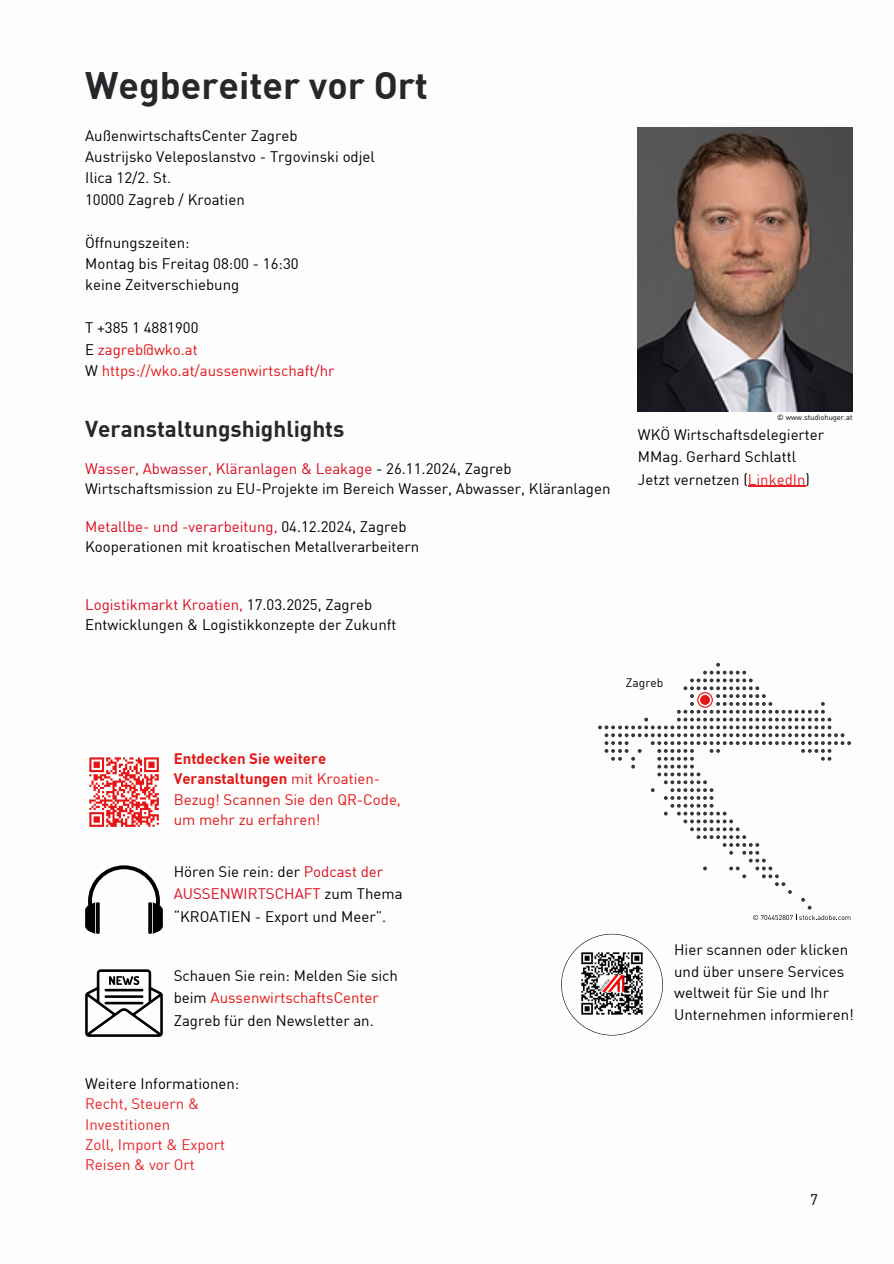
<style>
.page{position:relative;width:894px;height:1264px;background:#fff}
.page>*{position:absolute;margin:0;border:0;box-sizing:border-box;transform-origin:0 0}
.t1{font:700 37.5px "DIN Offc Pro";color:#28262a}
.t2{font:700 22.5px "DIN Offc Pro";color:#28262a}
.t3{font:15px/21.5px "DIN Offc Pro";color:#000}
.t4{font:15px/20.2px "DIN Offc Pro";color:#e61414}
.t5{font:15px/20.2px "DIN Offc Pro";color:#e92127}
.t6{font:12px "DIN Offc Pro";color:#000}
.t7{font:7.5px "DIN Offc Pro";color:#000}
.s1{color:#000}
.s2{color:#dd0a1e}
.s3{color:#e92127}
.s4{font-weight:700}
.s5{color:#e61414}
</style>
<div class="page">
<svg style="left:85px;top:865px;width:78px;height:68px"></svg>
<svg style="left:148px;top:902px;width:4px;height:31px"></svg>
<svg style="left:85px;top:969px;width:78px;height:67px"></svg>
<svg style="left:561px;top:933px;width:101px;height:102px"></svg>
<img style="left:578px;top:949px;width:67px;height:68px">
<svg style="left:89px;top:757px;width:70px;height:70px"></svg>
<img style="left:637px;top:127px;width:215px;height:284px">
<svg style="left:598px;top:663px;width:252px;height:257px"></svg>
<hr style="left:747px;top:486px;width:58px;height:1px;background:#e92127">
<h3 class="t1" style="left:85px;top:70px;width:344px">Wegbereiter vor Ort</h3>
<h3 class="t3" style="left:85px;top:126px;width:291px">AußenwirtschaftsCenter Zagreb<br>Austrijsko Veleposlanstvo - Trgovinski odjel<br>Ilica 12/2. St.<br>10000 Zagreb / Kroatien</h3>
<h2 class="t3" style="left:85px;top:233px;width:215px">Öffnungszeiten:<br>Montag bis Freitag 08:00 - 16:30 keine Zeitverschiebung</h2>
<h3 class="t4" style="left:85px;top:318px;width:251px;line-height:21.5px"><span class="s1">T +385 1 4881900<br>E</span> <span class="s2">zag</span>reb@wko.at<br><span class="s1">W</span> https://wko.at/aussenwirtsch<span class="s2">aft/hr</span></h3>
<p class="t2" style="left:85px;top:419px;width:261px">Veranstaltungshighlights</p>
<p class="t3" style="left:85px;top:459px;width:526px;line-height:20.2px"><span class="s2">Wasser, Abwasser, Kläranlagen &amp; Leakage</span> - 26.11.2024, Zagreb<br>Wirtschaftsmission zu EU-Projekte im Bereich Wasser, Abwasser, Kläranlagen</p>
<h3 class="t3" style="left:85px;top:517px;width:335px;line-height:20.2px"><span class="s2">Metallbe- und -verarbeitung,</span> 04.12.2024, Zagreb<br>Kooperationen mit kroatischen Metallverarbeitern</h3>
<p class="t3" style="left:85px;top:595px;width:313px;line-height:20.2px"><span class="s2">Logistikmarkt Kroatien,</span> 17.03.2025, Zagreb<br>Entwicklungen &amp; Logistikkonzepte der Zukunft</p>
<h4 class="t7" style="left:777px;top:414px;width:77px">© www.studiohuger.at</h4>
<h3 class="t3" style="left:637px;top:424px;width:188px;line-height:22.5px">WKÖ Wirtschaftsdelegierter<br>MMag. Gerhard Schlattl<br>Jetzt vernetzen (<span class="s3">LinkedIn</span>)</h3>
<p class="t6" style="left:625px;top:677px;width:39px">Zagreb</p>
<h3 class="t4" style="left:174px;top:750px;width:229px"><span class="s4">Entdecken Sie weitere<br>Veranstaltungen</span> mit Kroatien-<br>Bezug! Scannen Sie den QR-Code, um mehr zu erfahren!</h3>
<p class="t3" style="left:174px;top:861px;width:230px;line-height:22.5px">Hören Sie rein: der <span class="s2">Podcast der<br>AUSSENWIRTSCHAFT</span> zum Thema “KROATIEN - Export und Meer”.</p>
<h3 class="t3" style="left:174px;top:965px;width:226px;line-height:22.5px">Schauen Sie rein: Melden Sie sich beim <span class="s5">AussenwirtschaftsCenter<br></span>Zagreb für den Newsletter an.</h3>
<p class="t5" style="left:85px;top:1074px;width:156px"><span class="s1">Weitere Informationen:<br></span>Recht, Steuern &amp;<br>Investitionen<br>Zoll, Import &amp; Export<br>Reisen &amp; vor Ort</p>
<h3 class="t3" style="left:674px;top:940px;width:181px">Hier scannen oder klicken und über unsere Services weltweit für Sie und Ihr<br>Unternehmen informieren!</h3>
<h3 class="t3" style="left:809px;top:1189px;width:9px">7</h3>
</div>
